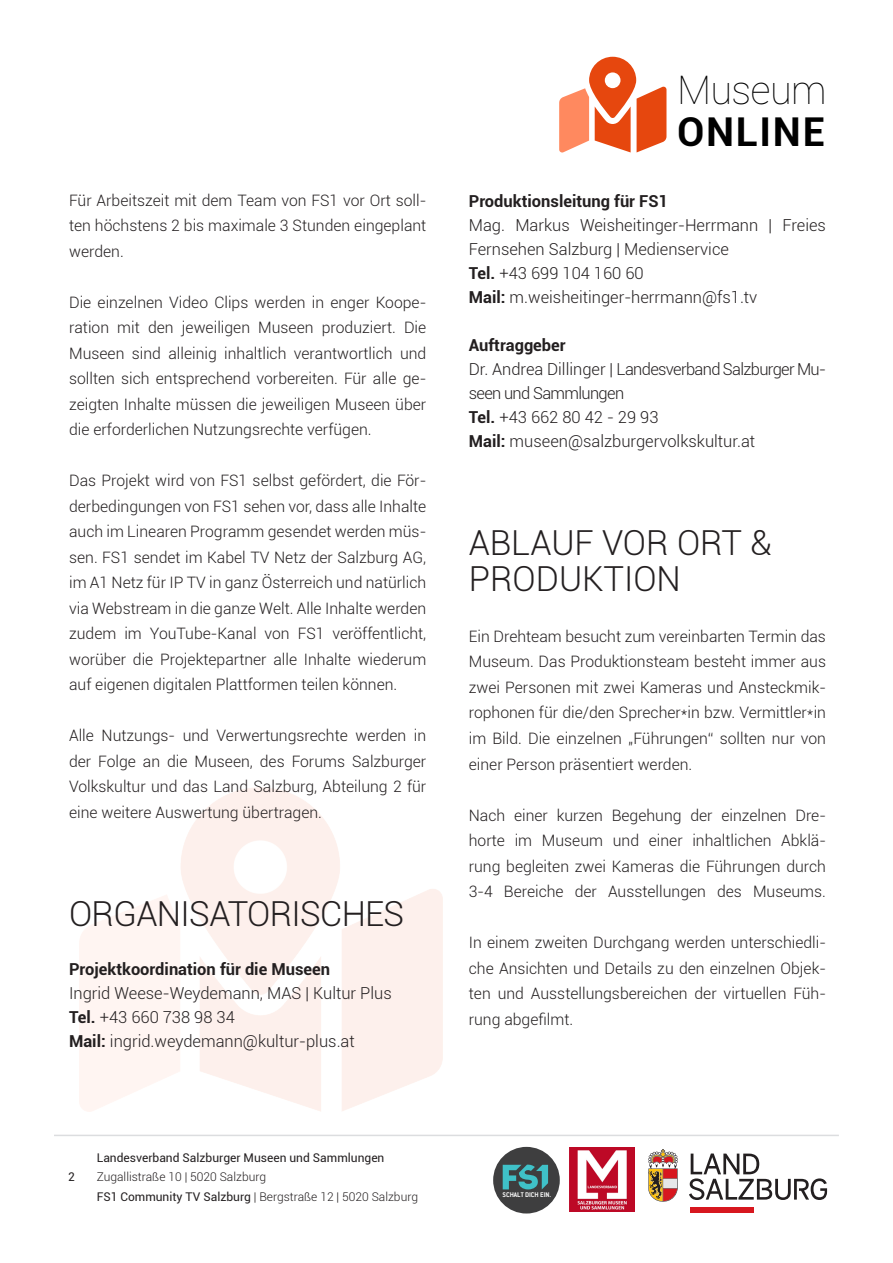
<style>
.page{position:relative;width:893px;height:1263px;background:#fff}
.page>*{position:absolute;margin:0;border:0;box-sizing:border-box;transform-origin:0 0}
.t1{font:100 39.75px "Roboto";letter-spacing:-.02em;color:#000}
.t2{font:700 39.75px "Roboto";letter-spacing:.04em;color:#000}
.t3{font:300 34.5px/36px "Roboto";letter-spacing:-.015em;color:#231f20}
.t4{font:300 16.5px/24px "Roboto";color:#231f20}
.t5{font:700 16.5px "Roboto";color:#231f20}
.t6{font:300 16.5px/24px "Roboto";letter-spacing:-.04em;color:#231f20}
.fliesstext{font:300 15.75px/25.5px "Roboto";color:#231f20;text-align:justify}
.t7{font:300 12px/19.5px "Roboto";color:#231f20}
.fliesstext-2{font:12px "Roboto";color:#231f20}
.t8{font:700 7.5px "Conduit ITC";color:#f9f9f9}
.s1{font-weight:700}
.s2{font-weight:400}
</style>
<div class="page">
<svg style="left:559px;top:57px;width:107px;height:96px"></svg>
<img style="left:570px;top:1147px;width:64px;height:64px">
<div style="left:493px;top:1147px;width:67px;height:66px;background:#3e3e3f;border-radius:50%"></div>
<svg style="left:503px;top:1164px;width:45px;height:25px"></svg>
<svg style="left:648px;top:1149px;width:30px;height:53px"></svg>
<div style="left:691px;top:1207px;width:63px;height:6px;background:#d7171f"></div>
<svg style="left:689px;top:1153px;width:138px;height:47px"></svg>
<hr style="left:54px;top:1135px;width:785px;height:1px;background:#dcdddf">
<p class="fliesstext" style="left:69px;top:187px;width:359px">Für Arbeitszeit mit dem Team von FS1 vor Ort soll&shy;ten höchstens 2 bis maximale 3 Stunden eingeplant werden.</p>
<p class="fliesstext" style="left:69px;top:289px;width:359px">Die einzelnen Video Clips werden in enger Koope&shy;ration mit den jeweiligen Museen produziert. Die Museen sind alleinig inhaltlich verantwortlich und sollten sich entsprechend vorbereiten. Für alle ge&shy;zeigten Inhalte müssen die jeweiligen Museen über die erforderlichen Nutzungsrechte verfügen.</p>
<p class="fliesstext" style="left:69px;top:467px;width:359px">Das Projekt wird von FS1 selbst gefördert, die För&shy;derbedingungen von FS1 sehen vor, dass alle Inhalte auch im Linearen Programm gesendet werden müs&shy;sen. FS1 sendet im Kabel TV Netz der Salzburg AG, im A1 Netz für IP TV in ganz Österreich und natürlich via Webstream in die ganze Welt. Alle Inhalte werden zudem im YouTube-Kanal von FS1 veröffentlicht, worüber die Projektepartner alle Inhalte wiederum auf eigenen digitalen Plattformen teilen können.</p>
<p class="fliesstext" style="left:69px;top:722px;width:359px">Alle Nutzungs- und Verwertungsrechte werden in der Folge an die Museen, des Forums Salzburger Volkskultur und das Land Salzburg, Abteilung 2 für eine weitere Auswertung übertragen.</p>
<p class="t3" style="left:69px;top:894px;width:337px">ORGANISATORISCHES</p>
<p class="t5" style="left:69px;top:958px;width:263px">Projektkoordination für die Museen</p>
<p class="t4" style="left:69px;top:981px;width:324px">Ingrid Weese-Weydemann, MAS | Kultur Plus</p>
<p class="t4" style="left:69px;top:1005px;width:167px"><span class="s1">Tel.</span> +43 660 738 98 34</p>
<p class="t4" style="left:69px;top:1029px;width:287px"><span class="s1">Mail:</span> ingrid.weydemann@kultur-plus.at</p>
<p class="fliesstext-2" style="left:68px;top:1168px;width:8px">2</p>
<p class="fliesstext-2" style="left:97px;top:1149px;width:289px">Landesverband Salzburger Museen und Sammlungen</p>
<p class="t7" style="left:97px;top:1167px;width:323px">Zugallistraße 10 | 5020 Salzburg<br><span class="s2">FS1 Community TV Salzburg</span> | Bergstraße 12 | 5020 Salzburg</p>
<h1 class="t1" style="left:677px;top:62px;width:151px">Museum</h1>
<h1 class="t2" style="left:677px;top:104px;width:149px">ONLINE</h1>
<p class="t5" style="left:469px;top:189px;width:201px">Produktionsleitung für FS1</p>
<p class="t4" style="left:469px;top:212px;width:359px">Mag. Markus Weisheitinger-Herrmann | Freies<br>Fernsehen Salzburg | Medienservice</p>
<p class="t4" style="left:469px;top:260px;width:176px"><span class="s1">Tel.</span> +43 699 104 160 60</p>
<p class="t4" style="left:469px;top:284px;width:290px"><span class="s1">Mail:</span> m.weisheitinger-herrmann@fs1.tv</p>
<p class="t5" style="left:469px;top:333px;width:98px">Auftraggeber</p>
<p class="t6" style="left:469px;top:356px;width:359px">Dr. Andrea Dillinger | Landesverband Salzburger Mu&shy;seen und Sammlungen</p>
<p class="t4" style="left:469px;top:404px;width:191px"><span class="s1">Tel.</span> +43 662 80 42 - 29 93</p>
<p class="t4" style="left:469px;top:428px;width:288px"><span class="s1">Mail:</span> museen@salzburgervolkskultur.at</p>
<p class="t3" style="left:469px;top:523px;width:304px">ABLAUF VOR ORT &amp;<br>PRODUKTION</p>
<p class="fliesstext" style="left:469px;top:623px;width:359px">Ein Drehteam besucht zum vereinbarten Termin das Museum. Das Produktionsteam besteht immer aus zwei Personen mit zwei Kameras und Ansteckmik&shy;rophonen für die/den Sprecher*in bzw. Vermittler*in im Bild. Die einzelnen „Führungen“ sollten nur von einer Person präsentiert werden.</p>
<p class="fliesstext" style="left:469px;top:802px;width:359px">Nach einer kurzen Begehung der einzelnen Dre&shy;horte im Museum und einer inhaltlichen Abklä&shy;rung begleiten zwei Kameras die Führungen durch 3-4 Bereiche der Ausstellungen des Museums.</p>
<p class="fliesstext" style="left:469px;top:929px;width:359px">In einem zweiten Durchgang werden unterschiedli&shy;che Ansichten und Details zu den einzelnen Objek&shy;ten und Ausstellungsbereichen der virtuellen Füh&shy;rung abgefilmt.</p>
<p class="t8" style="left:503px;top:1190px;width:50px">SCHALT DICH EIN.</p>
</div>
